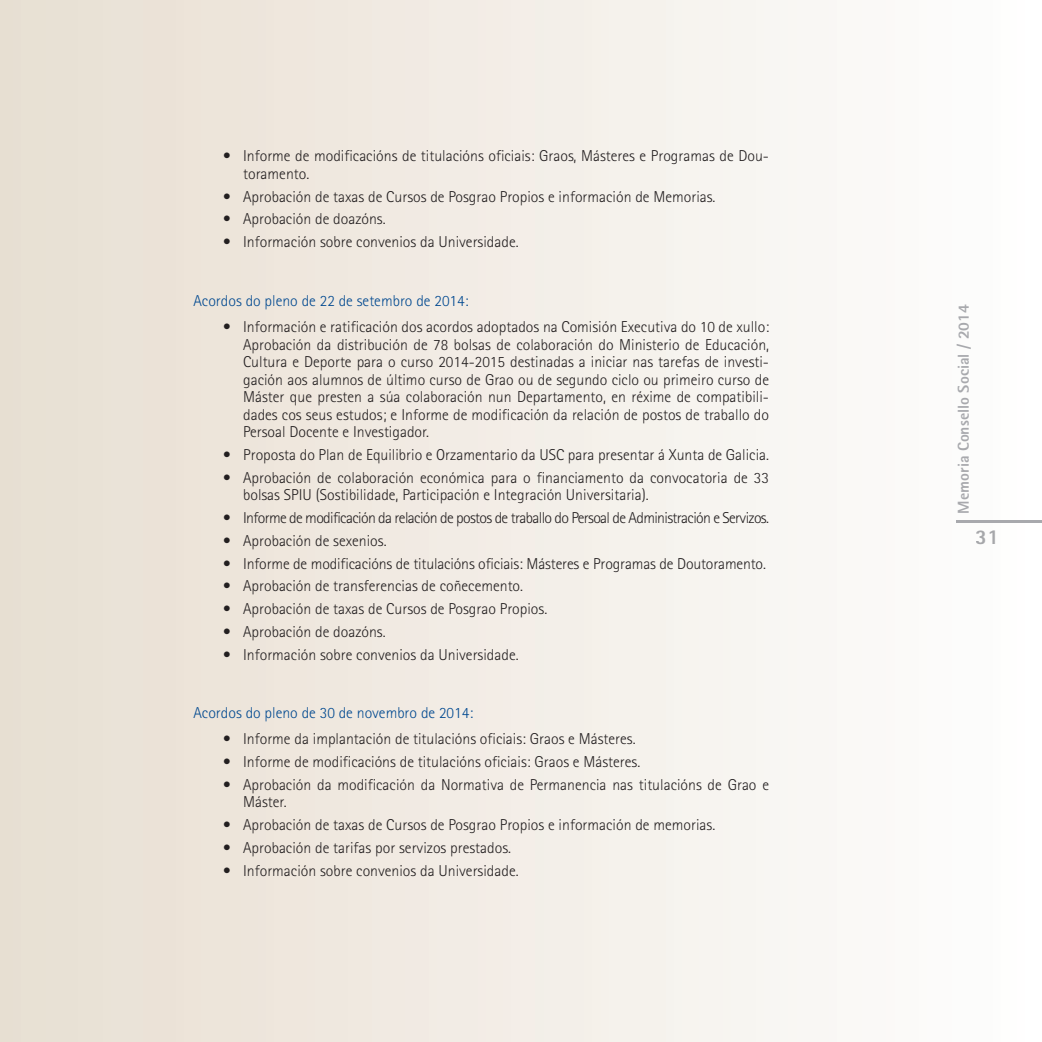
<style>
.page{position:relative;width:1042px;height:1042px;background:#fff}
.page>*{position:absolute;margin:0;border:0;box-sizing:border-box;transform-origin:0 0}
.t1{font:800 21px "Agfa Rotis Sans Serif";color:#a8a9ad}
.t2{font:300 15.75px/17.5px "Agfa Rotis Sans Serif";color:#231f20}
.t3{font:300 15.75px "Agfa Rotis Sans Serif";letter-spacing:-.04em;color:#231f20}
._1_1_1__Apartado{font:300 15.75px "Agfa Rotis Sans Serif";color:#014990}
.t4{font:800 15.75px "Agfa Rotis Sans Serif";color:#a8a9ad}
</style>
<div class="page">
<div style="left:0;top:0;width:1042px;height:1042px;background:linear-gradient(to right,#e8ded1,#fefefe)"></div>
<hr style="left:956px;top:521px;width:86px;height:2px;background:#a8a9ad">
<p class="t2" style="left:243px;top:147px;width:527px;text-indent:-20px">• Informe de modificacións de titulacións oficiais: Graos, Másteres e Programas de Dou&shy;toramento.</p>
<p class="t2" style="left:223px;top:188px;width:494px">• Aprobación de taxas de Cursos de Posgrao Propios e información de Memorias.</p>
<p class="t2" style="left:223px;top:210px;width:164px">• Aprobación de doazóns.</p>
<p class="t2" style="left:223px;top:233px;width:297px">• Información sobre convenios da Universidade.</p>
<p class="_1_1_1__Apartado" style="left:193px;top:292px;width:276px">Acordos do pleno de 22 de setembro de 2014:</p>
<p class="t2" style="left:243px;top:318px;width:527px;text-align:justify;text-indent:-20px">• Información e ratificación dos acordos adoptados na Comisión Executiva do 10 de xullo:<br>Aprobación da distribución de 78 bolsas de colaboración do Ministerio de Educación, Cultura e Deporte para o curso 2014-2015 destinadas a iniciar nas tarefas de investi&shy;gación aos alumnos de último curso de Grao ou de segundo ciclo ou primeiro curso de Máster que presten a súa colaboración nun Departamento, en réxime de compatibili&shy;dades cos seus estudos; e Informe de modificación da relación de postos de traballo do Persoal Docente e Investigador.</p>
<p class="t2" style="left:223px;top:446px;width:547px">• Proposta do Plan de Equilibrio e Orzamentario da USC para presentar á Xunta de Galicia.</p>
<p class="t2" style="left:243px;top:469px;width:527px;text-indent:-20px">• Aprobación de colaboración económica para o financiamento da convocatoria de 33 bolsas SPIU (Sostibilidade, Participación e Integración Universitaria).</p>
<p class="t3" style="left:223px;top:509px;width:547px">• Informe de modificación da relación de postos de traballo do Persoal de Administración e Servizos.</p>
<p class="t2" style="left:223px;top:532px;width:165px">• Aprobación de sexenios.</p>
<p class="t2" style="left:223px;top:555px;width:544px">• Informe de modificacións de titulacións oficiais: Másteres e Programas de Doutoramento.</p>
<p class="t2" style="left:223px;top:577px;width:301px">• Aprobación de transferencias de coñecemento.</p>
<p class="t2" style="left:223px;top:600px;width:325px">• Aprobación de taxas de Cursos de Posgrao Propios.</p>
<p class="t2" style="left:223px;top:623px;width:164px">• Aprobación de doazóns.</p>
<p class="t2" style="left:223px;top:646px;width:297px">• Información sobre convenios da Universidade.</p>
<p class="_1_1_1__Apartado" style="left:193px;top:703px;width:281px">Acordos do pleno de 30 de novembro de 2014:</p>
<p class="t2" style="left:223px;top:730px;width:414px">• Informe da implantación de titulacións oficiais: Graos e Másteres.</p>
<p class="t2" style="left:223px;top:753px;width:418px">• Informe de modificacións de titulacións oficiais: Graos e Másteres.</p>
<p class="t2" style="left:243px;top:776px;width:527px;text-indent:-20px">• Aprobación da modificación da Normativa de Permanencia nas titulacións de Grao e<br>Máster.</p>
<p class="t2" style="left:223px;top:816px;width:493px">• Aprobación de taxas de Cursos de Posgrao Propios e información de memorias.</p>
<p class="t2" style="left:223px;top:838px;width:289px">• Aprobación de tarifas por servizos prestados.</p>
<p class="t2" style="left:223px;top:861px;width:297px">• Información sobre convenios da Universidade.</p>
<p class="t4" style="left:953px;top:513px;width:211px;rotate:-90deg">Memoria Consello Social / 2014</p>
<h1 class="t1" style="left:976px;top:524px;width:25px">31</h1>
</div>
